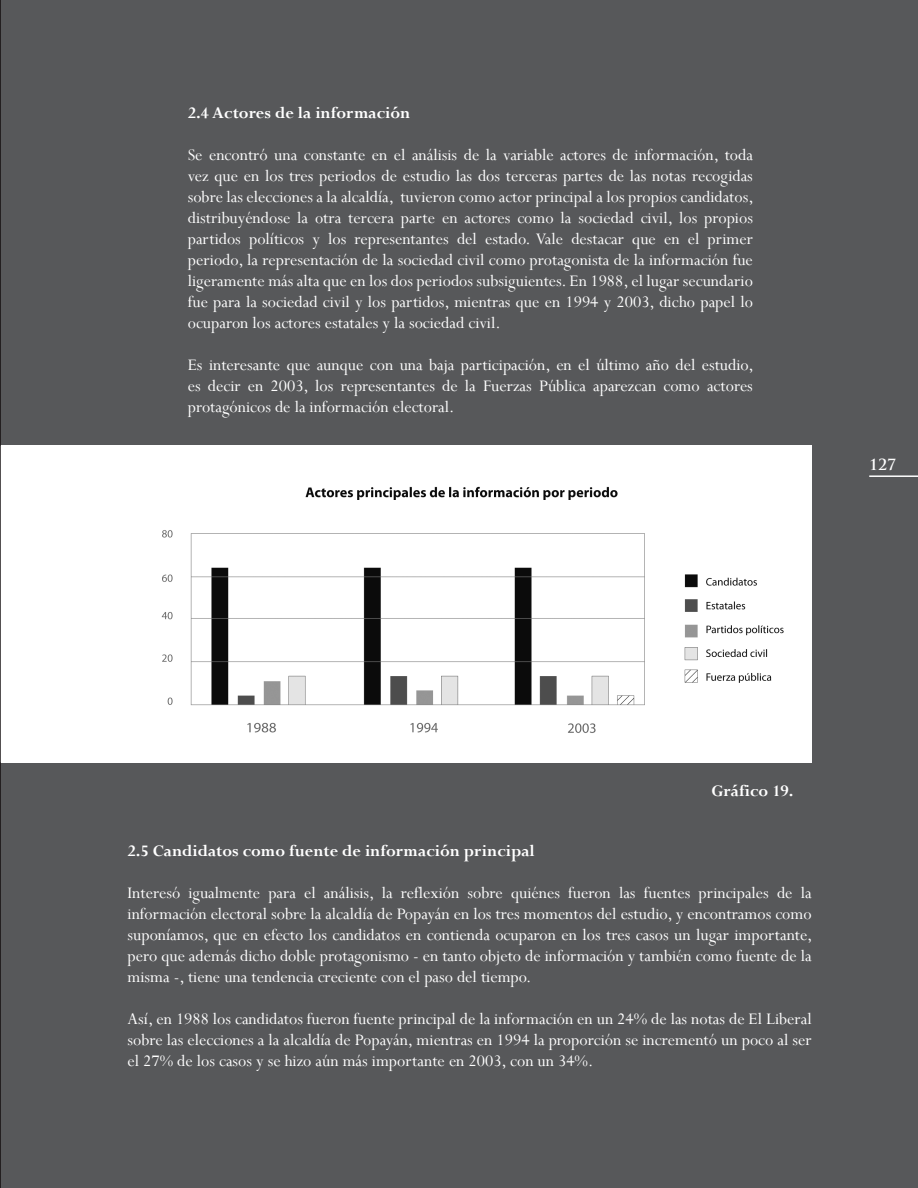
<style>
.page{position:relative;width:918px;height:1188px;background:#fff}
.page>*{position:absolute;margin:0;border:0;box-sizing:border-box;transform-origin:0 0}
.t1{font:18px/21px "Perpetua";color:#fff;text-align:justify}
.t2{font:700 18px "Perpetua";color:#fff}
.cuerpos_de_textos{font:700 15px "Trajan Pro";color:#fff}
</style>
<div class="page">
<hr style="left:0;top:0;width:2px;height:1188px;background:#231f20">
<div style="left:2px;top:0;width:916px;height:1188px;background:#57585a"></div>
<img style="left:128px;top:445px;width:684px;height:317px">
<div style="left:2px;top:445px;width:126px;height:317px;background:#fff"></div>
<hr style="left:869px;top:475px;width:49px;height:2px;background:#fff">
<p class="t2" style="left:188px;top:101px;width:224px">2.4 Actores de la información</p>
<p class="t1" style="left:188px;top:144px;width:567px">Se encontró una constante en el análisis de la variable actores de información, toda vez que en los tres periodos de estudio las dos terceras partes de las notas recogidas sobre las elecciones a la alcaldía, tuvieron como actor principal a los propios candidatos, distribuyéndose la otra tercera parte en actores como la sociedad civil, los propios partidos políticos y los representantes del estado. Vale destacar que en el primer periodo, la representación de la sociedad civil como protagonista de la información fue ligeramente más alta que en los dos periodos subsiguientes. En 1988, el lugar secundario fue para la sociedad civil y los partidos, mientras que en 1994 y 2003, dicho papel lo ocuparon los actores estatales y la sociedad civil.</p>
<p class="t1" style="left:188px;top:354px;width:567px">Es interesante que aunque con una baja participación, en el último año del estudio, es decir en 2003, los representantes de la Fuerzas Pública aparezcan como actores protagónicos de la información electoral.</p>
<p class="cuerpos_de_textos" style="left:869px;top:456px;width:28px">127</p>
<p class="t2" style="left:712px;top:779px;width:83px">Gráfico 19.</p>
<p class="t2" style="left:128px;top:840px;width:409px">2.5 Candidatos como fuente de información principal</p>
<p class="t1" style="left:128px;top:882px;width:686px">Interesó igualmente para el análisis, la reflexión sobre quiénes fueron las fuentes principales de la información electoral sobre la alcaldía de Popayán en los tres momentos del estudio, y encontramos como suponíamos, que en efecto los candidatos en contienda ocuparon en los tres casos un lugar importante, pero que además dicho doble protagonismo - en tanto objeto de información y también como fuente de la misma -, tiene una tendencia creciente con el paso del tiempo.</p>
<p class="t1" style="left:128px;top:1008px;width:686px">Así, en 1988 los candidatos fueron fuente principal de la información en un 24% de las notas de El Liberal sobre las elecciones a la alcaldía de Popayán, mientras en 1994 la proporción se incrementó un poco al ser el 27% de los casos y se hizo aún más importante en 2003, con un 34%.</p>
</div>
